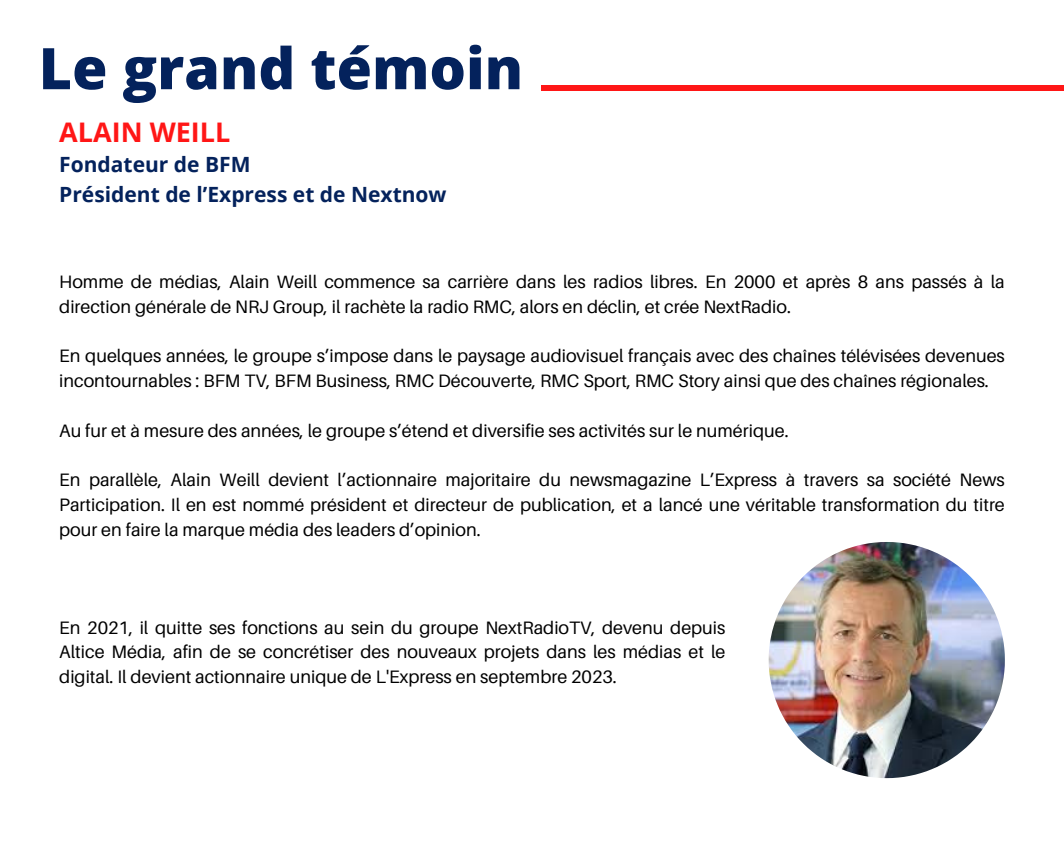
<style>
.page{position:relative;width:1064px;height:851px;background:#fff}
.page>*{position:absolute;margin:0;border:0;box-sizing:border-box;transform-origin:0 0}
.t1{font:800 57.3px "Open Sans";color:#04225c}
.t2{font:700 27px "Open Sans";color:#ff1616}
.t3{font:700 21px/29.2px "Open Sans";color:#04225c}
.t4{font:18px/24.8px "Aileron";color:#000;text-align:justify}
</style>
<div class="page">
<div style="left:540px;top:85px;width:523px;height:6px;background:#ff1616"></div>
<img style="left:768px;top:542px;width:236px;height:236px">
<p class="t1" style="left:39px;top:28px;width:485px">Le grand témoin</p>
<h2 class="t2" style="left:59px;top:113px;width:172px">ALAIN WEILL</h2>
<p class="t3" style="left:59px;top:149px;width:389px">Fondateur de BFM<br>Président de l’Express et de Nextnow</p>
<p class="t4" style="left:59px;top:269px;width:946px">Homme de médias, Alain Weill commence sa carrière dans les radios libres. En 2000 et après 8 ans passés à la direction générale de NRJ Group, il rachète la radio RMC, alors en déclin, et crée NextRadio.</p>
<p class="t4" style="left:59px;top:343px;width:946px">En quelques années, le groupe s’impose dans le paysage audiovisuel français avec des chaînes télévisées devenues incontournables : BFM TV, BFM Business, RMC Découverte, RMC Sport, RMC Story ainsi que des chaînes régionales.</p>
<p class="t4" style="left:59px;top:417px;width:730px">Au fur et à mesure des années, le groupe s’étend et diversifie ses activités sur le numérique.</p>
<p class="t4" style="left:59px;top:467px;width:946px">En parallèle, Alain Weill devient l’actionnaire majoritaire du newsmagazine L’Express à travers sa société News Participation. Il en est nommé président et directeur de publication, et a lancé une véritable transformation du titre pour en faire la marque média des leaders d’opinion.</p>
<h1 class="t4" style="left:59px;top:614px;width:667px">En 2021, il quitte ses fonctions au sein du groupe NextRadioTV, devenu depuis Altice Média, afin de se concrétiser des nouveaux projets dans les médias et le digital. Il devient actionnaire unique de L'Express en septembre 2023.</h1>
</div>
